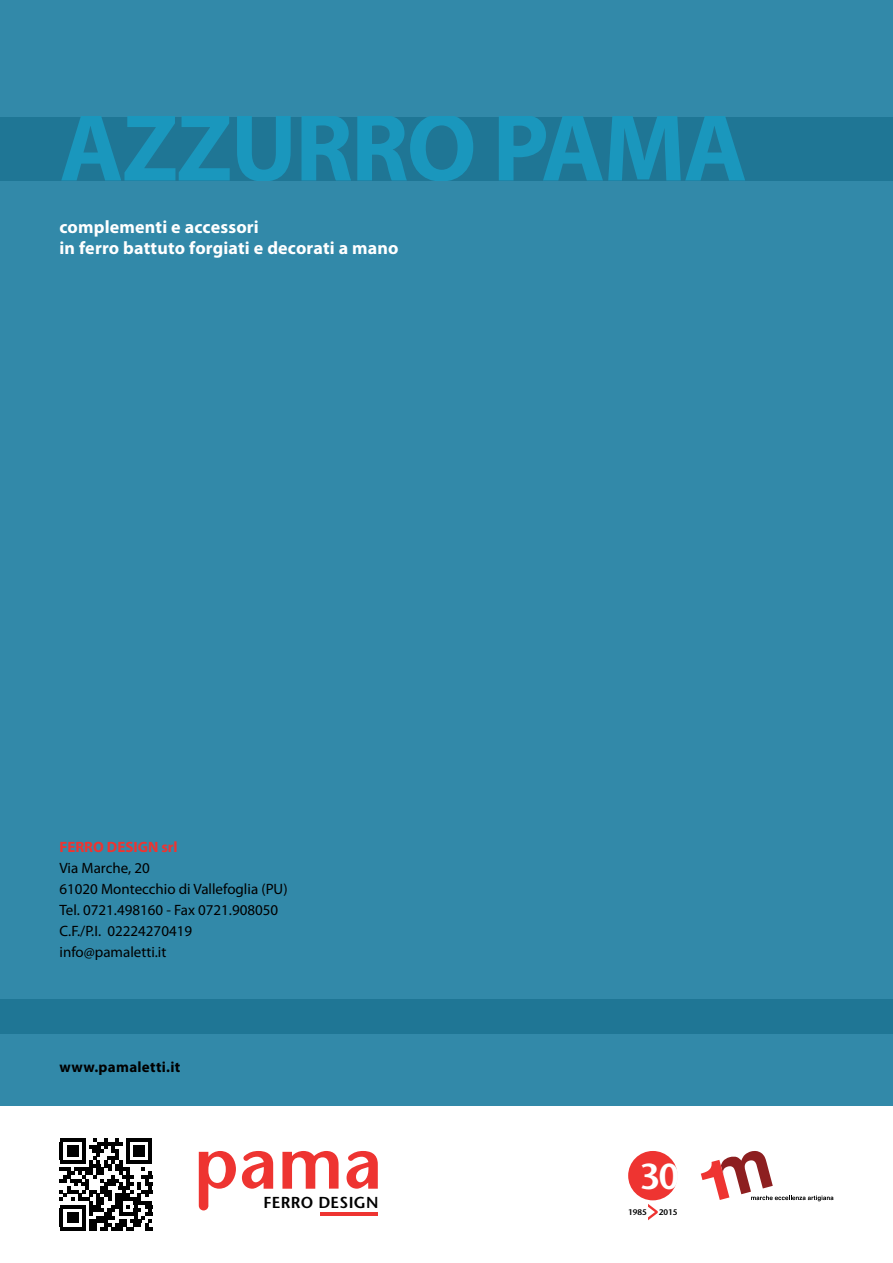
<style>
.page{position:relative;width:893px;height:1263px;background:#fff}
.page>*{position:absolute;margin:0;border:0;box-sizing:border-box;transform-origin:0 0}
.t1{font:700 97.5px "Myriad Pro";letter-spacing:-.02em;color:#1a97bd}
.t2{font:600 36px "Stone Sans";color:#fff}
.t3{font:700 18px/21px "Myriad Pro";letter-spacing:.01em;color:#fff}
.t4{font:600 15.9px "Stone Sans";letter-spacing:.02em;color:#000}
.t5{font:15px/21px "Myriad Pro";color:#000}
.t6{font:700 15px "Myriad Pro";letter-spacing:.02em;color:#000}
.t7{font:700 15px "Myriad Pro";color:#ee3431}
.t8{font:600 8.1px "Stone Sans";color:#000}
</style>
<div class="page">
<div style="left:0;top:0;width:893px;height:1106px;background:#3289a9"></div>
<div style="left:0;top:999px;width:893px;height:34px;background:#1f7695"></div>
<div style="left:0;top:117px;width:893px;height:64px;background:#1f7695"></div>
<hr style="left:321px;top:1212px;width:57px;height:3px;background:#ee3431">
<svg style="left:282px;top:1151px;width:57px;height:38px"></svg>
<svg style="left:199px;top:1151px;width:37px;height:59px"></svg>
<svg style="left:242px;top:1151px;width:31px;height:38px"></svg>
<svg style="left:347px;top:1151px;width:31px;height:38px"></svg>
<svg style="left:648px;top:1204px;width:10px;height:16px"></svg>
<div style="left:628px;top:1151px;width:50px;height:49px;background:#ee3431;border-radius:50%"></div>
<svg style="left:701px;top:1151px;width:132px;height:50px"></svg>
<svg style="left:60px;top:1138px;width:92px;height:93px"></svg>
<h1 class="t1" style="left:60px;top:111px;width:689px">AZZURRO PAMA</h1>
<p class="t3" style="left:60px;top:218px;width:341px">complementi e accessori<br>in ferro battuto forgiati e decorati a mano</p>
<p class="t7" style="left:60px;top:841px;width:120px">FERRO DESIGN srl</p>
<p class="t5" style="left:60px;top:859px;width:230px">Via Marche, 20<br>61020 Montecchio di Vallefoglia (PU)<br>Tel. 0721.498160 - Fax 0721.908050<br>C.F./P.I. 02224270419 info@pamaletti.it</p>
<p class="t6" style="left:60px;top:1061px;width:122px">www.pamaletti.it</p>
<p class="t4" style="left:263px;top:1196px;width:117px">FERRO DESIGN</p>
<h2 class="t2" style="left:640px;top:1162px;width:41px">30</h2>
<p class="t8" style="left:628px;top:1209px;width:20px">1985</p>
<p class="t8" style="left:659px;top:1209px;width:20px">2015</p>
</div>
